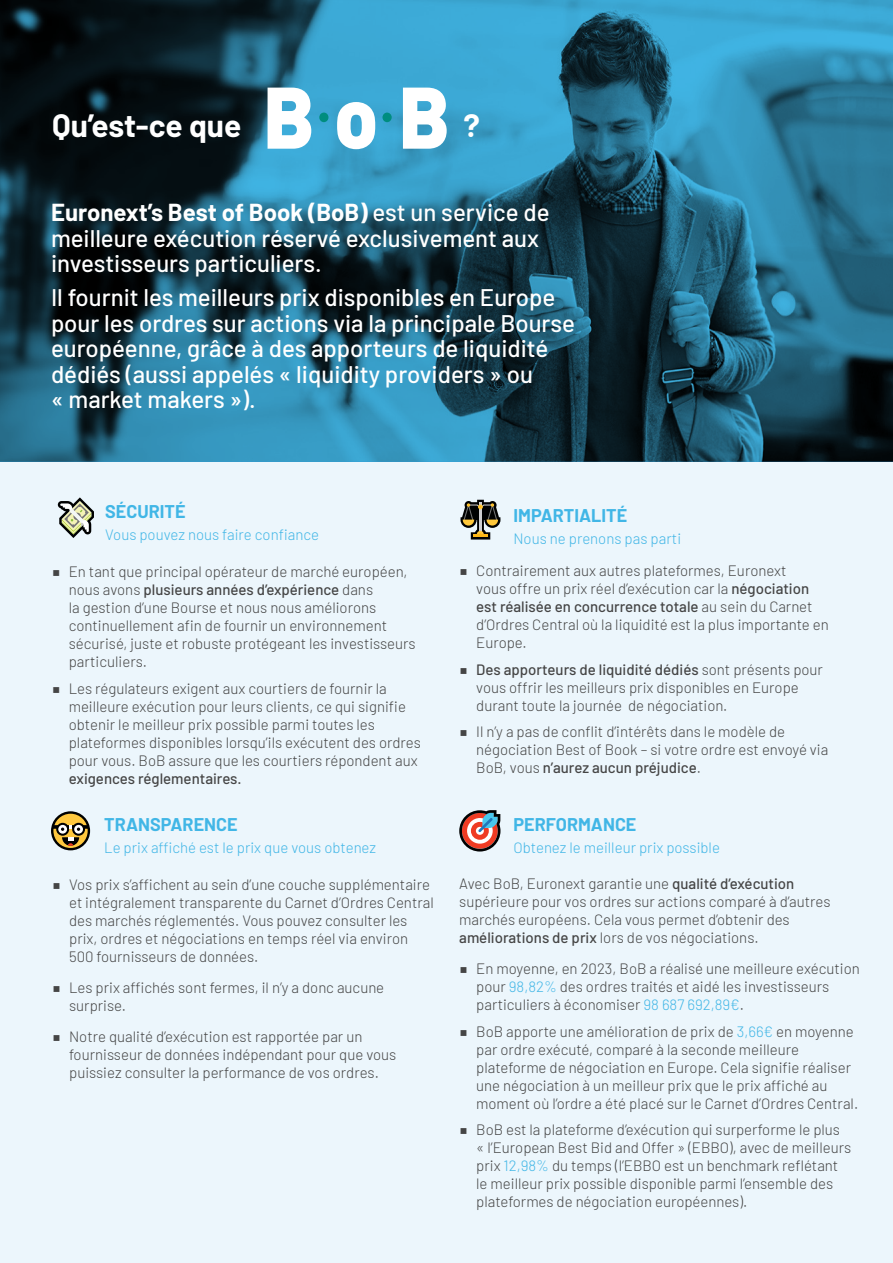
<style>
.page{position:relative;width:893px;height:1263px;background:#fff}
.page>*{position:absolute;margin:0;border:0;box-sizing:border-box;transform-origin:0 0}
.t1{font:700 31.5px "Barlow";color:#fff}
.t2{font:500 24px/25.5px "Barlow";color:#fff}
.t3{font:700 18px "Barlow";color:#41b6e6}
.t4{font:300 15px/18px "Barlow";color:#454545}
.t5{font:300 15px "Barlow";color:#41b6e6}
.t6{font:500 15px "Barlow";color:#454545}
.s1{font-weight:700}
.s2{font-family:"Montserrat";font-weight:600}
.s3{font-weight:500}
.s4{color:#41b6e6}
</style>
<div class="page">
<div style="left:0;top:461px;width:893px;height:802px;background:#ecf6fc"></div>
<svg style="left:0;top:0;width:893px;height:461px;background:#205a72"></svg>
<svg style="left:268px;top:88px;width:43px;height:61px"></svg>
<svg style="left:337px;top:102px;width:38px;height:47px"></svg>
<svg style="left:403px;top:88px;width:44px;height:61px"></svg>
<div style="left:319px;top:113px;width:9px;height:9px;background:#008d7f;border-radius:50%"></div>
<div style="left:382px;top:113px;width:10px;height:9px;background:#008d7f;border-radius:50%"></div>
<svg style="left:460px;top:500px;width:40px;height:39px"></svg>
<svg style="left:51px;top:811px;width:39px;height:39px"></svg>
<svg style="left:58px;top:497px;width:36px;height:41px"></svg>
<svg style="left:459px;top:810px;width:41px;height:41px"></svg>
<h1 class="t1" style="left:52px;top:103px;width:191px">Qu’est-ce que</h1>
<h1 class="t1" style="left:463px;top:103px;width:18px">?</h1>
<h2 class="t2" style="left:51px;top:198px;width:500px"><span class="s1">Euronext’s Best of Book (BoB)</span> est un service de meilleure exécution réservé exclusivement aux investisseurs particuliers.</h2>
<h2 class="t2" style="left:51px;top:283px;width:525px">Il fournit les meilleurs prix disponibles en Europe pour les ordres sur actions via la principale Bourse européenne, grâce à des apporteurs de liquidité dédiés (aussi appelés « liquidity providers » ou<br>« market makers »).</h2>
<p class="t3" style="left:105px;top:498px;width:82px">SÉCURITÉ</p>
<p class="t5" style="left:105px;top:524px;width:215px">Vous pouvez nous faire confiance</p>
<p class="t4" style="left:69px;top:562px;width:348px;text-indent:-17px"><span class="s2">■</span> En tant que principal opérateur de marché européen, nous avons <span class="s3">plusieurs années d’expérience</span> dans<br>la gestion d’une Bourse et nous nous améliorons continuellement afin de fournir un environnement sécurisé, juste et robuste protégeant les investisseurs particuliers.</p>
<p class="t4" style="left:69px;top:678px;width:354px;text-indent:-17px"><span class="s2">■</span> Les régulateurs exigent aux courtiers de fournir la meilleure exécution pour leurs clients, ce qui signifie obtenir le meilleur prix possible parmi toutes les plateformes disponibles lorsqu’ils exécutent des ordres pour vous. BoB assure que les courtiers répondent aux</p>
<p class="t6" style="left:69px;top:767px;width:174px">exigences réglementaires.</p>
<p class="t3" style="left:104px;top:811px;width:135px">TRANSPARENCE</p>
<p class="t5" style="left:104px;top:837px;width:274px">Le prix affiché est le prix que vous obtenez</p>
<p class="t4" style="left:69px;top:875px;width:366px;text-indent:-17px"><span class="s2">■</span> Vos prix s’affichent au sein d’une couche supplémentaire et intégralement transparente du Carnet d’Ordres Central des marchés réglementés. Vous pouvez consulter les prix, ordres et négociations en temps réel via environ 500 fournisseurs de données.</p>
<p class="t4" style="left:69px;top:978px;width:317px;text-indent:-17px"><span class="s2">■</span> Les prix affichés sont fermes, il n’y a donc aucune surprise.</p>
<p class="t4" style="left:69px;top:1026px;width:329px;text-indent:-17px"><span class="s2">■</span> Notre qualité d’exécution est rapportée par un fournisseur de données indépendant pour que vous puissiez consulter la performance de vos ordres.</p>
<p class="t3" style="left:513px;top:502px;width:115px">IMPARTIALITÉ</p>
<p class="t5" style="left:513px;top:528px;width:169px">Nous ne prenons pas parti</p>
<p class="t4" style="left:476px;top:560px;width:354px;text-indent:-17px"><span class="s2">■</span> Contrairement aux autres plateformes, Euronext<br>vous offre un prix réel d’exécution car la <span class="s3">négociation est réalisée en concurrence totale</span> au sein du Carnet d’Ordres Central où la liquidité est la plus importante en Europe.</p>
<p class="t4" style="left:476px;top:659px;width:348px;text-indent:-17px"><span class="s2">■</span> <span class="s3">Des apporteurs de liquidité dédiés</span> sont présents pour vous offrir les meilleurs prix disponibles en Europe durant toute la journée de négociation.</p>
<p class="t4" style="left:476px;top:721px;width:354px;text-indent:-17px"><span class="s2">■</span> Il n’y a pas de conflit d’intérêts dans le modèle de négociation Best of Book – si votre ordre est envoyé via<br>BoB, vous <span class="s3">n’aurez aucun préjudice</span>.</p>
<p class="t3" style="left:513px;top:811px;width:124px">PERFORMANCE</p>
<p class="t5" style="left:513px;top:837px;width:208px">Obtenez le meilleur prix possible</p>
<p class="t4" style="left:459px;top:874px;width:373px">Avec BoB, Euronext garantie une <span class="s3">qualité d’exécution </span>supérieure pour vos ordres sur actions comparé à d’autres marchés européens. Cela vous permet d’obtenir des <span class="s3">améliorations de prix</span> lors de vos négociations.</p>
<p class="t4" style="left:476px;top:959px;width:385px;text-indent:-17px"><span class="s2">■</span> En moyenne, en 2023, BoB a réalisé une meilleure exécution pour <span class="s4">98,82%</span> des ordres traités et aidé les investisseurs particuliers à économiser <span class="s4">98 687 692,89€</span>.</p>
<p class="t4" style="left:476px;top:1021px;width:383px;text-indent:-17px"><span class="s2">■</span> BoB apporte une amélioration de prix de <span class="s4">3,66€</span> en moyenne par ordre exécuté, comparé à la seconde meilleure plateforme de négociation en Europe. Cela signifie réaliser une négociation à un meilleur prix que le prix affiché au moment où l’ordre a été placé sur le Carnet d’Ordres Central.</p>
<p class="t4" style="left:476px;top:1120px;width:376px;text-indent:-17px"><span class="s2">■</span> BoB est la plateforme d’exécution qui surperforme le plus « l’European Best Bid and Offer » (EBBO), avec de meilleurs prix <span class="s4">12,98%</span> du temps (l’EBBO est un benchmark reflétant le meilleur prix possible disponible parmi l’ensemble des plateformes de négociation européennes).</p>
</div>
